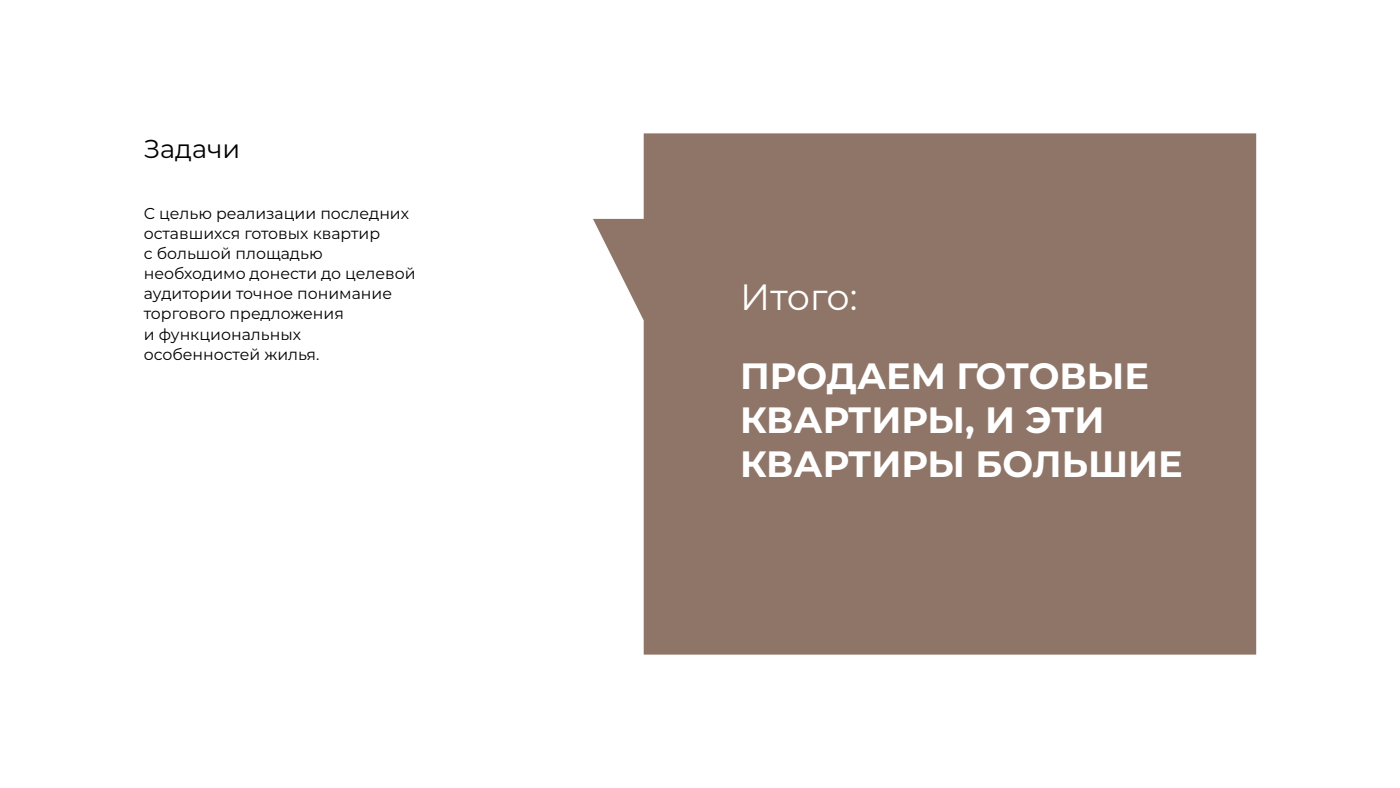
<style>
.page{position:relative;width:1400px;height:788px;background:#fff}
.page>*{position:absolute;margin:0;border:0;box-sizing:border-box;transform-origin:0 0}
.t1{font:700 36.57px/43.8px "Montserrat";color:#fff}
.t2{font:36.57px "Montserrat";letter-spacing:-.01em;color:#fff}
.t3{font:25.81px "Montserrat";color:#000}
.t4{font:15.75px/20.1px "Montserrat";color:#000}
</style>
<div class="page">
<svg style="left:593px;top:133px;width:663px;height:521px;fill:#8e7567"></svg>
<h2 class="t3" style="left:144px;top:131px;width:98px">Задачи</h2>
<p class="t4" style="left:144px;top:202px;width:273px">С целью реализации последних оставшихся готовых квартир<br>с большой площадью необходимо донести до целевой аудитории точное понимание торгового предложения<br>и функциональных особенностей жилья.</p>
<h1 class="t2" style="left:740px;top:271px;width:119px">Итого:</h1>
<h1 class="t1" style="left:740px;top:352px;width:444px">ПРОДАЕМ ГОТОВЫЕ<br>КВАРТИРЫ, И ЭТИ<br>КВАРТИРЫ БОЛЬШИЕ</h1>
</div>
